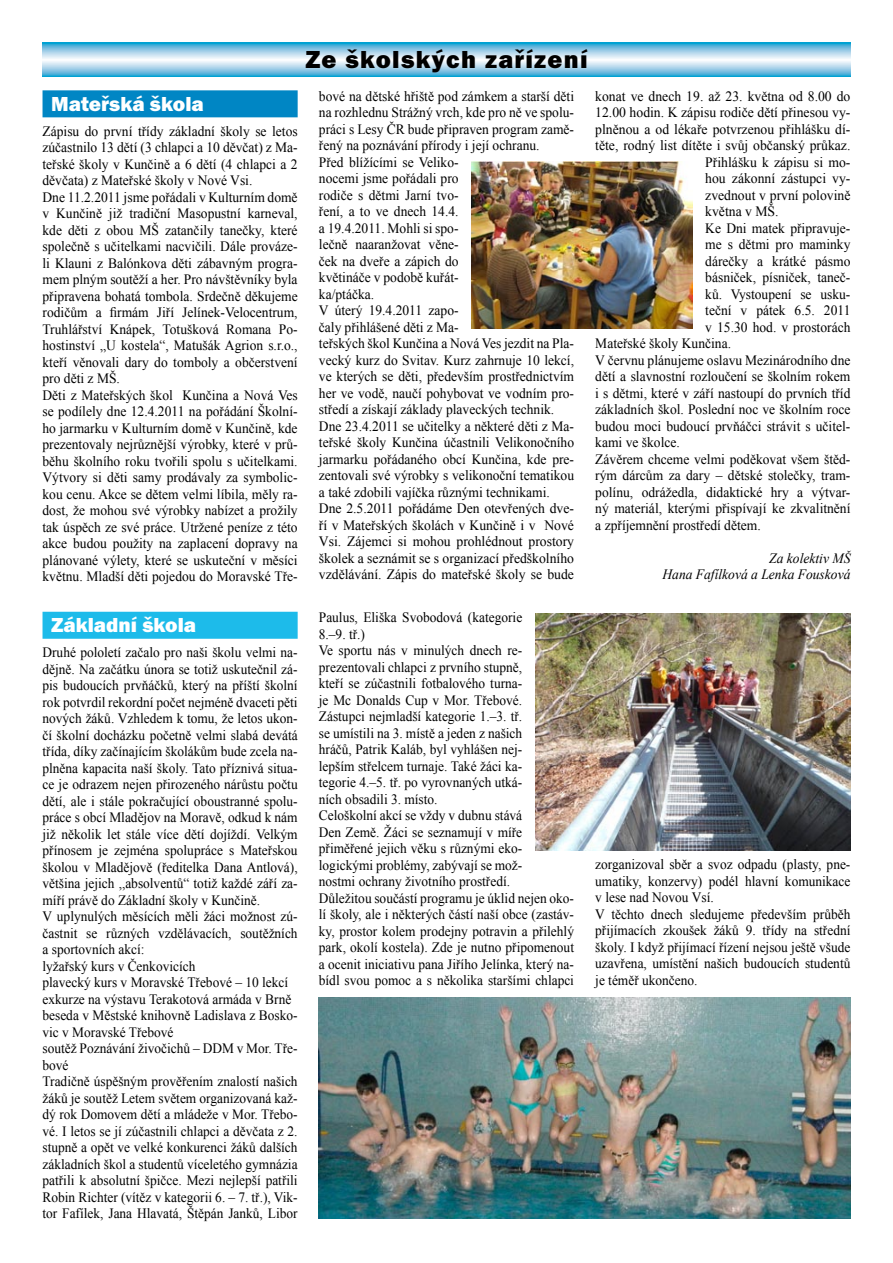
<style>
.page{position:relative;width:893px;height:1263px;background:#fff}
.page>*{position:absolute;margin:0;border:0;box-sizing:border-box;transform-origin:0 0}
.t1{font:800 25.5px "Franklin Gothic Itc TCE";letter-spacing:.05em;color:#000}
.t2{font:800 21px "Franklin Gothic Itc TCE";color:#fff}
.t3{font:14.25px/16.5px "Times New Roman";color:#000;scale:.95 1}
.t4{font:14.25px/16.5px "Times New Roman";color:#000;scale:.94 1}
.t5{font:14.25px "Times New Roman";color:#000;scale:.96 1}
.t6{font:italic 14.25px/16.5px "Times New Roman";color:#000;text-align:right;scale:.95 1}
</style>
<div class="page">
<div style="left:43px;top:90px;width:255px;height:27px;background:#0086c4"></div>
<svg style="left:43px;top:43px;width:807px;height:34px;background:#99cfe8"></svg>
<div style="left:43px;top:612px;width:255px;height:27px;background:#1dbbea"></div>
<img style="left:535px;top:613px;width:315px;height:237px">
<img style="left:471px;top:162px;width:222px;height:166px">
<img style="left:319px;top:998px;width:531px;height:221px">
<h2 class="t2" style="left:51px;top:92px;width:154px">Mateřská škola</h2>
<p class="t3" style="left:43px;top:123px;width:270px">Zápisu do první třídy základní školy se letos zúčastnilo 13 dětí (3 chlapci a 10 děvčat) z Ma&shy;teřské školy v Kunčině a 6 dětí (4 chlapci a 2 děvčata) z Mateřské školy v Nové Vsi.<br>Dne 11.2.2011 jsme pořádali v Kulturním domě v Kunčině již tradiční Masopustní karneval, kde děti z obou MŠ zatančily tanečky, které společně s učitelkami nacvičili. Dále prováze&shy;li Klauni z Balónkova děti zábavným progra&shy;mem plným soutěží a her. Pro návštěvníky byla připravena bohatá tombola. Srdečně děkujeme rodičům a firmám Jiří Jelínek-Velocentrum, Truhlářství Knápek, Totušková Romana Po&shy;hostinství „U kostela“, Matušák Agrion s.r.o., kteří věnovali dary do tomboly a občerstvení pro děti z MŠ.<br>Děti z Mateřských škol Kunčina a Nová Ves se podílely dne 12.4.2011 na pořádání Školní&shy;ho jarmarku v Kulturním domě v Kunčině, kde prezentovaly nejrůznější výrobky, které v prů&shy;běhu školního roku tvořili spolu s učitelkami.<br>Výtvory si děti samy prodávaly za symbolic&shy;kou cenu. Akce se dětem velmi líbila, měly ra&shy;dost, že mohou své výrobky nabízet a prožily tak úspěch ze své práce. Utržené peníze z této akce budou použity na zaplacení dopravy na plánované výlety, které se uskuteční v měsíci květnu. Mladší děti pojedou do Moravské Tře-</p>
<h1 class="t1" style="left:305px;top:44px;width:284px">Ze školských zařízení</h1>
<p class="t3" style="left:319px;top:87px;width:270px">bové na dětské hřiště pod zámkem a starší děti na rozhlednu Strážný vrch, kde pro ně ve spolu&shy;práci s Lesy ČR bude připraven program zamě&shy;řený na poznávání přírody i její ochranu.<br>Před blížícími se Veliko-<br>nocemi jsme pořádali pro<br>rodiče s dětmi Jarní tvo-<br>ření, a to ve dnech 14.4.<br>a 19.4.2011. Mohli si spo-<br>lečně naaranžovat věne-<br>ček na dveře a zápich do<br>květináče v podobě kuřát-<br>ka/ptáčka.<br>V úterý 19.4.2011 zapo-<br>čaly přihlášené děti z Ma-<br>teřských škol Kunčina a Nová Ves jezdit na Pla&shy;vecký kurz do Svitav. Kurz zahrnuje 10 lekcí, ve kterých se děti, především prostřednictvím her ve vodě, naučí pohybovat ve vodním pro&shy;středí a získají základy plaveckých technik.<br>Dne 23.4.2011 se učitelky a některé děti z Ma&shy;teřské školy Kunčina účastnili Velikonočního jarmarku pořádaného obcí Kunčina, kde pre&shy;zentovali své výrobky s velikonoční tematikou a také zdobili vajíčka různými technikami.<br>Dne 2.5.2011 pořádáme Den otevřených dve&shy;ří v Mateřských školách v Kunčině i v Nové Vsi. Zájemci si mohou prohlédnout prostory školek a seznámit se s organizací předškolního vzdělávání. Zápis do mateřské školy se bude</p>
<p class="t5" style="left:595px;top:86px;width:267px">konat ve dnech 19. až 23. května od 8.00 do</p>
<p class="t5" style="left:595px;top:103px;width:267px">12.00 hodin. K zápisu rodiče dětí přinesou vy-</p>
<p class="t5" style="left:595px;top:119px;width:267px">plněnou a od lékaře potvrzenou přihlášku dí-</p>
<p class="t5" style="left:595px;top:136px;width:267px">těte, rodný list dítěte i svůj občanský průkaz.</p>
<p class="t5" style="left:705px;top:152px;width:153px">Přihlášku k zápisu si mo-</p>
<p class="t5" style="left:705px;top:169px;width:153px">hou zákonní zástupci vy-</p>
<p class="t5" style="left:705px;top:185px;width:153px">zvednout v první polovině</p>
<p class="t5" style="left:705px;top:202px;width:78px">května v MŠ.</p>
<p class="t3" style="left:705px;top:219px;width:154px">Ke Dni matek připravuje-</p>
<p class="t3" style="left:705px;top:236px;width:154px">me s dětmi pro maminky</p>
<p class="t3" style="left:705px;top:252px;width:154px">dárečky a krátké pásmo</p>
<p class="t3" style="left:705px;top:269px;width:154px">básniček, písniček, taneč-</p>
<p class="t3" style="left:705px;top:285px;width:154px">ků. Vystoupení se usku-</p>
<p class="t3" style="left:705px;top:302px;width:154px">teční v pátek 6.5. 2011</p>
<p class="t3" style="left:705px;top:318px;width:154px">v 15.30 hod. v prostorách</p>
<p class="t3" style="left:595px;top:335px;width:144px">Mateřské školy Kunčina.</p>
<p class="t3" style="left:595px;top:351px;width:270px">V červnu plánujeme oslavu Mezinárodního dne</p>
<p class="t3" style="left:595px;top:368px;width:270px">dětí a slavnostní rozloučení se školním rokem</p>
<p class="t3" style="left:595px;top:384px;width:270px">i s dětmi, které v září nastoupí do prvních tříd</p>
<p class="t3" style="left:595px;top:401px;width:270px">základních škol. Poslední noc ve školním roce</p>
<p class="t3" style="left:595px;top:417px;width:270px">budou moci budoucí prvňáčci strávit s učitel-</p>
<p class="t3" style="left:595px;top:434px;width:91px">kami ve školce.</p>
<p class="t3" style="left:595px;top:450px;width:270px">Závěrem chceme velmi poděkovat všem štěd-</p>
<p class="t3" style="left:595px;top:467px;width:270px">rým dárcům za dary – dětské stolečky, tram-</p>
<p class="t3" style="left:595px;top:483px;width:270px">polínu, odrážedla, didaktické hry a výtvar-</p>
<p class="t3" style="left:595px;top:500px;width:270px">ný materiál, kterými přispívají ke zkvalitnění</p>
<p class="t3" style="left:595px;top:516px;width:176px">a zpříjemnění prostředí dětem.</p>
<p class="t6" style="left:662px;top:549px;width:199px">Za kolektiv MŠ<br>Hana Fafílková a Lenka Fousková</p>
<h2 class="t2" style="left:51px;top:613px;width:147px">Základní škola</h2>
<p class="t4" style="left:42px;top:644px;width:273px">Druhé pololetí začalo pro naši školu velmi na&shy;dějně. Na začátku února se totiž uskutečnil zá&shy;pis budoucích prvňáčků, který na příští školní rok potvrdil rekordní počet nejméně dvaceti pěti nových žáků. Vzhledem k tomu, že letos ukon&shy;čí školní docházku početně velmi slabá devátá třída, díky začínajícím školákům bude zcela na&shy;plněna kapacita naší školy. Tato příznivá situa&shy;ce je odrazem nejen přirozeného nárůstu počtu dětí, ale i stále pokračující oboustranné spolu&shy;práce s obcí Mladějov na Moravě, odkud k nám již několik let stále více dětí dojíždí. Velkým přínosem je zejména spolupráce s Mateřskou školou v Mladějově (ředitelka Dana Antlová), většina jejich ,,absolventů“ totiž každé září za&shy;míří právě do Základní školy v Kunčině.<br>V uplynulých měsících měli žáci možnost zú&shy;častnit se různých vzdělávacích, soutěžních a sportovních akcí:<br>lyžařský kurs v Čenkovicích<br>plavecký kurs v Moravské Třebové – 10 lekcí exkurze na výstavu Terakotová armáda v Brně beseda v Městské knihovně Ladislava z Bosko&shy;vic v Moravské Třebové<br>soutěž Poznávání živočichů – DDM v Mor. Tře&shy;bové<br>Tradičně úspěšným prověřením znalostí našich žáků je soutěž Letem světem organizovaná kaž&shy;dý rok Domovem dětí a mládeže v Mor. Třebo&shy;vé. I letos se jí zúčastnili chlapci a děvčata z 2. stupně a opět ve velké konkurenci žáků dalších základních škol a studentů víceletého gymnázia patřili k absolutní špičce. Mezi nejlepší patřili Robin Richter (vítěz v kategorii 6. – 7. tř.), Vik&shy;tor Fafílek, Jana Hlavatá, Štěpán Janků, Libor</p>
<p class="t4" style="left:319px;top:609px;width:273px">Paulus, Eliška Svobodová (kategorie<br>8.–9. tř.)<br>Ve sportu nás v minulých dnech re&shy;prezentovali chlapci z prvního stupně,<br>kteří se zúčastnili fotbalového turna-<br>je Mc Donalds Cup v Mor. Třebové.<br>Zástupci nejmladší kategorie 1.–3. tř.<br>se umístili na 3. místě a jeden z našich<br>hráčů, Patrik Kaláb, byl vyhlášen nej-<br>lepším střelcem turnaje. Také žáci ka-<br>tegorie 4.–5. tř. po vyrovnaných utká-<br>ních obsadili 3. místo.<br>Celoškolní akcí se vždy v dubnu stává<br>Den Země. Žáci se seznamují v míře přiměřené jejich věku s různými eko&shy;logickými problémy, zabývají se mož-<br>nostmi ochrany životního prostředí.<br>Důležitou součástí programu je úklid nejen oko&shy;lí školy, ale i některých částí naší obce (zastáv&shy;ky, prostor kolem prodejny potravin a přilehlý park, okolí kostela). Zde je nutno připomenout a ocenit iniciativu pana Jiřího Jelínka, který na&shy;bídl svou pomoc a s několika staršími chlapci</p>
<p class="t4" style="left:595px;top:856px;width:273px">zorganizoval sběr a svoz odpadu (plasty, pne&shy;umatiky, konzervy) podél hlavní komunikace v lese nad Novou Vsí.<br>V těchto dnech sledujeme především průběh přijímacích zkoušek žáků 9. třídy na střední školy. I když přijímací řízení nejsou ještě všude uzavřena, umístění našich budoucích studentů je téměř ukončeno.</p>
</div>
